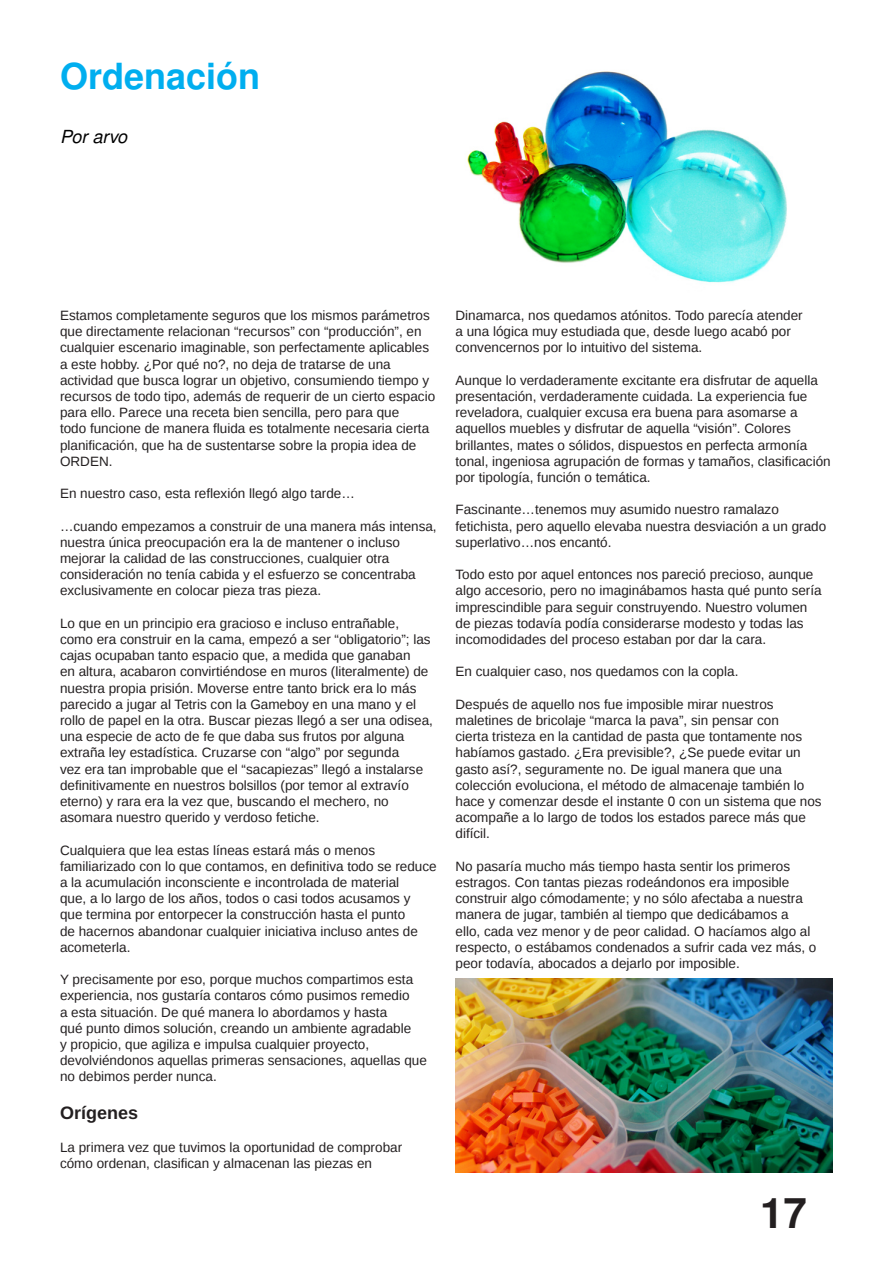
<style>
.page{position:relative;width:893px;height:1263px;background:#fff}
.page>*{position:absolute;margin:0;border:0;box-sizing:border-box;transform-origin:0 0}
.t1{font:700 42px "Free Sans";color:#231f20}
.t2{font:700 36px "Free Sans";color:#00aeef}
.t3{font:700 18px "Liberation Sans";color:#231f20}
.t4{font:italic 18px "Free Sans";color:#000}
.t5{font:13.5px/16.2px "Liberation Sans";color:#231f20}
</style>
<div class="page">
<img style="left:467px;top:71px;width:320px;height:212px">
<img style="left:455px;top:978px;width:378px;height:195px">
<h2 class="t2" style="left:60px;top:60px;width:202px">Ordenación</h2>
<h3 class="t4" style="left:60px;top:128px;width:69px">Por arvo</h3>
<p class="t5" style="left:60px;top:307px;width:377px">Estamos completamente seguros que los mismos parámetros que directamente relacionan “recursos” con “producción”, en cualquier escenario imaginable, son perfectamente aplicables a este hobby. ¿Por qué no?, no deja de tratarse de una actividad que busca lograr un objetivo, consumiendo tiempo y recursos de todo tipo, además de requerir de un cierto espacio para ello. Parece una receta bien sencilla, pero para que<br>todo funcione de manera fluida es totalmente necesaria cierta planificación, que ha de sustentarse sobre la propia idea de ORDEN.</p>
<p class="t5" style="left:60px;top:485px;width:296px">En nuestro caso, esta reflexión llegó algo tarde…</p>
<p class="t5" style="left:60px;top:518px;width:378px">…cuando empezamos a construir de una manera más intensa, nuestra única preocupación era la de mantener o incluso mejorar la calidad de las construcciones, cualquier otra consideración no tenía cabida y el esfuerzo se concentraba exclusivamente en colocar pieza tras pieza.</p>
<p class="t5" style="left:60px;top:615px;width:374px">Lo que en un principio era gracioso e incluso entrañable, como era construir en la cama, empezó a ser “obligatorio”; las cajas ocupaban tanto espacio que, a medida que ganaban<br>en altura, acabaron convirtiéndose en muros (literalmente) de nuestra propia prisión. Moverse entre tanto brick era lo más parecido a jugar al Tetris con la Gameboy en una mano y el rollo de papel en la otra. Buscar piezas llegó a ser una odisea, una especie de acto de fe que daba sus frutos por alguna extraña ley estadística. Cruzarse con “algo” por segunda<br>vez era tan improbable que el “sacapiezas” llegó a instalarse definitivamente en nuestros bolsillos (por temor al extravío eterno) y rara era la vez que, buscando el mechero, no asomara nuestro querido y verdoso fetiche.</p>
<p class="t5" style="left:60px;top:842px;width:378px">Cualquiera que lea estas líneas estará más o menos familiarizado con lo que contamos, en definitiva todo se reduce a la acumulación inconsciente e incontrolada de material<br>que, a lo largo de los años, todos o casi todos acusamos y<br>que termina por entorpecer la construcción hasta el punto<br>de hacernos abandonar cualquier iniciativa incluso antes de acometerla.</p>
<p class="t5" style="left:60px;top:971px;width:368px">Y precisamente por eso, porque muchos compartimos esta experiencia, nos gustaría contaros cómo pusimos remedio<br>a esta situación. De qué manera lo abordamos y hasta<br>qué punto dimos solución, creando un ambiente agradable<br>y propicio, que agiliza e impulsa cualquier proyecto, devolviéndonos aquellas primeras sensaciones, aquellas que no debimos perder nunca.</p>
<h3 class="t3" style="left:60px;top:1103px;width:80px">Orígenes</h3>
<p class="t5" style="left:60px;top:1139px;width:344px">La primera vez que tuvimos la oportunidad de comprobar cómo ordenan, clasifican y almacenan las piezas en</p>
<p class="t5" style="left:455px;top:307px;width:349px">Dinamarca, nos quedamos atónitos. Todo parecía atender a una lógica muy estudiada que, desde luego acabó por convencernos por lo intuitivo del sistema.</p>
<p class="t5" style="left:455px;top:372px;width:377px">Aunque lo verdaderamente excitante era disfrutar de aquella presentación, verdaderamente cuidada. La experiencia fue reveladora, cualquier excusa era buena para asomarse a aquellos muebles y disfrutar de aquella “visión”. Colores brillantes, mates o sólidos, dispuestos en perfecta armonía tonal, ingeniosa agrupación de formas y tamaños, clasificación por tipología, función o temática.</p>
<p class="t5" style="left:455px;top:502px;width:372px">Fascinante…tenemos muy asumido nuestro ramalazo fetichista, pero aquello elevaba nuestra desviación a un grado superlativo…nos encantó.</p>
<p class="t5" style="left:455px;top:566px;width:368px">Todo esto por aquel entonces nos pareció precioso, aunque algo accesorio, pero no imaginábamos hasta qué punto sería imprescindible para seguir construyendo. Nuestro volumen de piezas todavía podía considerarse modesto y todas las incomodidades del proceso estaban por dar la cara.</p>
<p class="t5" style="left:455px;top:664px;width:284px">En cualquier caso, nos quedamos con la copla.</p>
<p class="t5" style="left:455px;top:696px;width:368px">Después de aquello nos fue imposible mirar nuestros maletines de bricolaje “marca la pava”, sin pensar con<br>cierta tristeza en la cantidad de pasta que tontamente nos habíamos gastado. ¿Era previsible?, ¿Se puede evitar un gasto así?, seguramente no. De igual manera que una colección evoluciona, el método de almacenaje también lo hace y comenzar desde el instante 0 con un sistema que nos acompañe a lo largo de todos los estados parece más que difícil.</p>
<p class="t5" style="left:455px;top:858px;width:362px">No pasaría mucho más tiempo hasta sentir los primeros estragos. Con tantas piezas rodeándonos era imposible construir algo cómodamente; y no sólo afectaba a nuestra manera de jugar, también al tiempo que dedicábamos a ello, cada vez menor y de peor calidad. O hacíamos algo al respecto, o estábamos condenados a sufrir cada vez más, o peor todavía, abocados a dejarlo por imposible.</p>
<h1 class="t1" style="left:760px;top:1194px;width:48px">17</h1>
</div>
